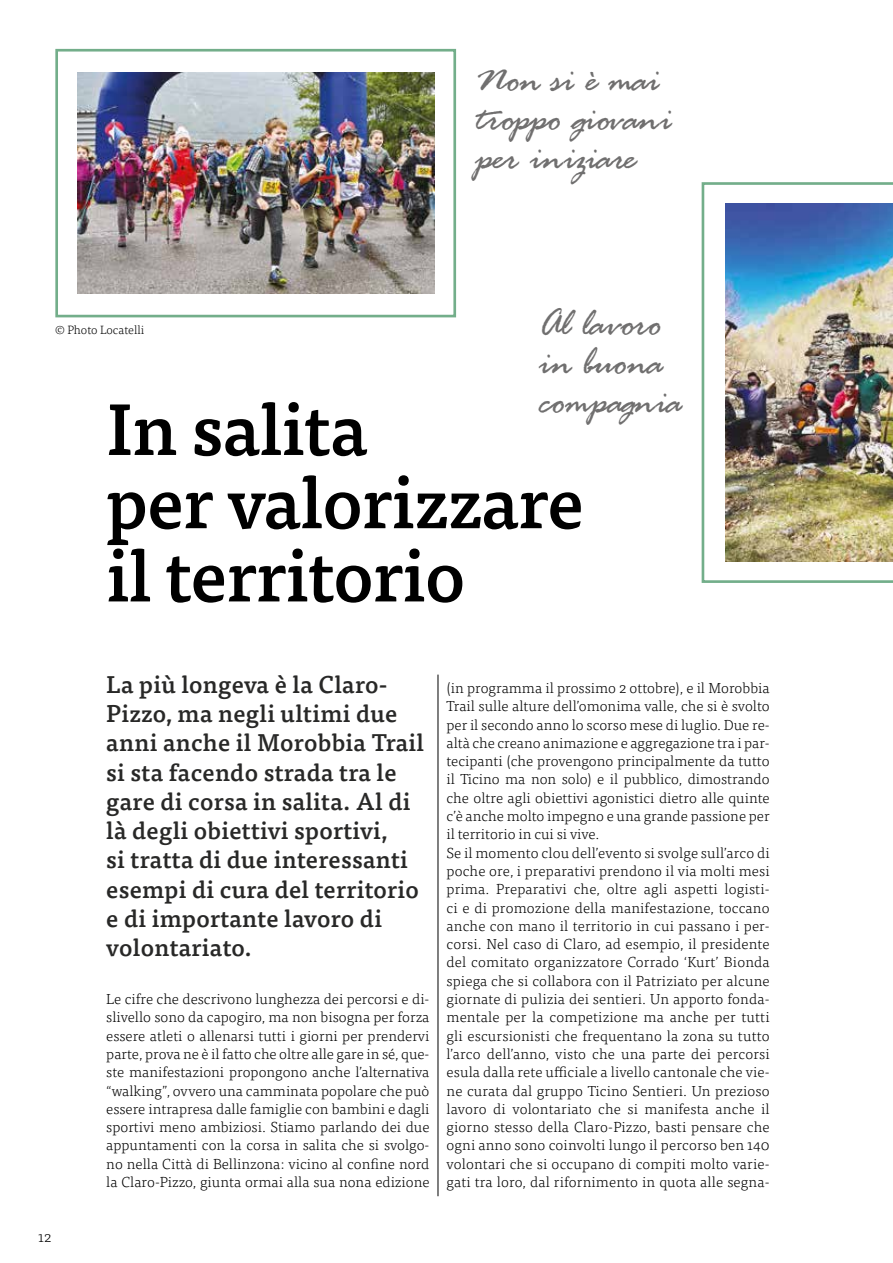
<style>
.page{position:relative;width:893px;height:1263px;background:#fff}
.page>*{position:absolute;margin:0;border:0;box-sizing:border-box;transform-origin:0 0}
.t1{font:500 72px/73.2px "Tisa OT";letter-spacing:-.01em;color:#000}
.t2{font:40.5px/38.8px "Rage Italic Std";color:#706f6f}
.t3{font:500 24px/29.2px "Tisa OT";letter-spacing:.01em;color:#282827}
.t4{font:300 14.7px "Tisa OT";color:#000}
.t5{font:300 14.55px/18.3px "Tisa OT";letter-spacing:.01em;color:#000;text-align:justify}
.t6{font:300 12px "Tisa OT";color:#000}
</style>
<div class="page">
<hr style="left:438px;top:675px;width:1px;height:521px;background:#000">
<div style="left:55px;top:49px;width:401px;height:268px;border:3px solid #73ae8a"></div>
<img style="left:77px;top:73px;width:357px;height:221px">
<svg style="left:702px;top:182px;width:191px;height:401px"></svg>
<img style="left:725px;top:204px;width:168px;height:357px">
<h2 class="t2" style="left:476px;top:66px;width:198px">Non si è mai troppo giovani per iniziare</h2>
<h2 class="t2" style="left:539px;top:310px;width:144px">Al lavoro in buona compagnia</h2>
<p class="t6" style="left:55px;top:323px;width:91px">© Photo Locatelli</p>
<h1 class="t1" style="left:106px;top:395px;width:479px">In salita<br>per valorizzare il territorio</h1>
<p class="t4" style="left:38px;top:1228px;width:15px">12</p>
<p class="t3" style="left:106px;top:670px;width:319px">La più longeva è la Claro-<br>Pizzo, ma negli ultimi due anni anche il Morobbia Trail si sta facendo strada tra le gare di corsa in salita. Al di là degli obiettivi sportivi,<br>si tratta di due interessanti esempi di cura del territorio e di importante lavoro di volontariato.</p>
<p class="t5" style="left:106px;top:990px;width:325px">Le cifre che descrivono lunghezza dei percorsi e di&shy;slivello sono da capogiro, ma non bisogna per forza essere atleti o allenarsi tutti i giorni per prendervi parte, prova ne è il fatto che oltre alle gare in sé, que&shy;ste manifestazioni propongono anche l’alternativa “walking”, ovvero una camminata popolare che può essere intrapresa dalle famiglie con bambini e dagli sportivi meno ambiziosi. Stiamo parlando dei due appuntamenti con la corsa in salita che si svolgo&shy;no nella Città di Bellinzona: vicino al confine nord la Claro-Pizzo, giunta ormai alla sua nona edizione</p>
<p class="t5" style="left:446px;top:679px;width:325px;text-align:left">(in programma il prossimo 2 ottobre), e il Morobbia Trail sulle alture dell’omonima valle, che si è svolto per il secondo anno lo scorso mese di luglio. Due re&shy;altà che creano animazione e aggregazione tra i par&shy;tecipanti (che provengono principalmente da tutto il Ticino ma non solo) e il pubblico, dimostrando che oltre agli obiettivi agonistici dietro alle quinte c’è anche molto impegno e una grande passione per il territorio in cui si vive.<br>Se il momento clou dell’evento si svolge sull’arco di poche ore, i preparativi prendono il via molti mesi prima. Preparativi che, oltre agli aspetti logisti&shy;ci e di promozione della manifestazione, toccano anche con mano il territorio in cui passano i per&shy;corsi. Nel caso di Claro, ad esempio, il presidente del comitato organizzatore Corrado ‘Kurt’ Bionda spiega che si collabora con il Patriziato per alcune giornate di pulizia dei sentieri. Un apporto fonda&shy;mentale per la competizione ma anche per tutti gli escursionisti che frequentano la zona su tutto l’arco dell’anno, visto che una parte dei percorsi esula dalla rete ufficiale a livello cantonale che vie&shy;ne curata dal gruppo Ticino Sentieri. Un prezioso lavoro di volontariato che si manifesta anche il giorno stesso della Claro-Pizzo, basti pensare che ogni anno sono coinvolti lungo il percorso ben 140 volontari che si occupano di compiti molto varie&shy;gati tra loro, dal rifornimento in quota alle segna-</p>
</div>
